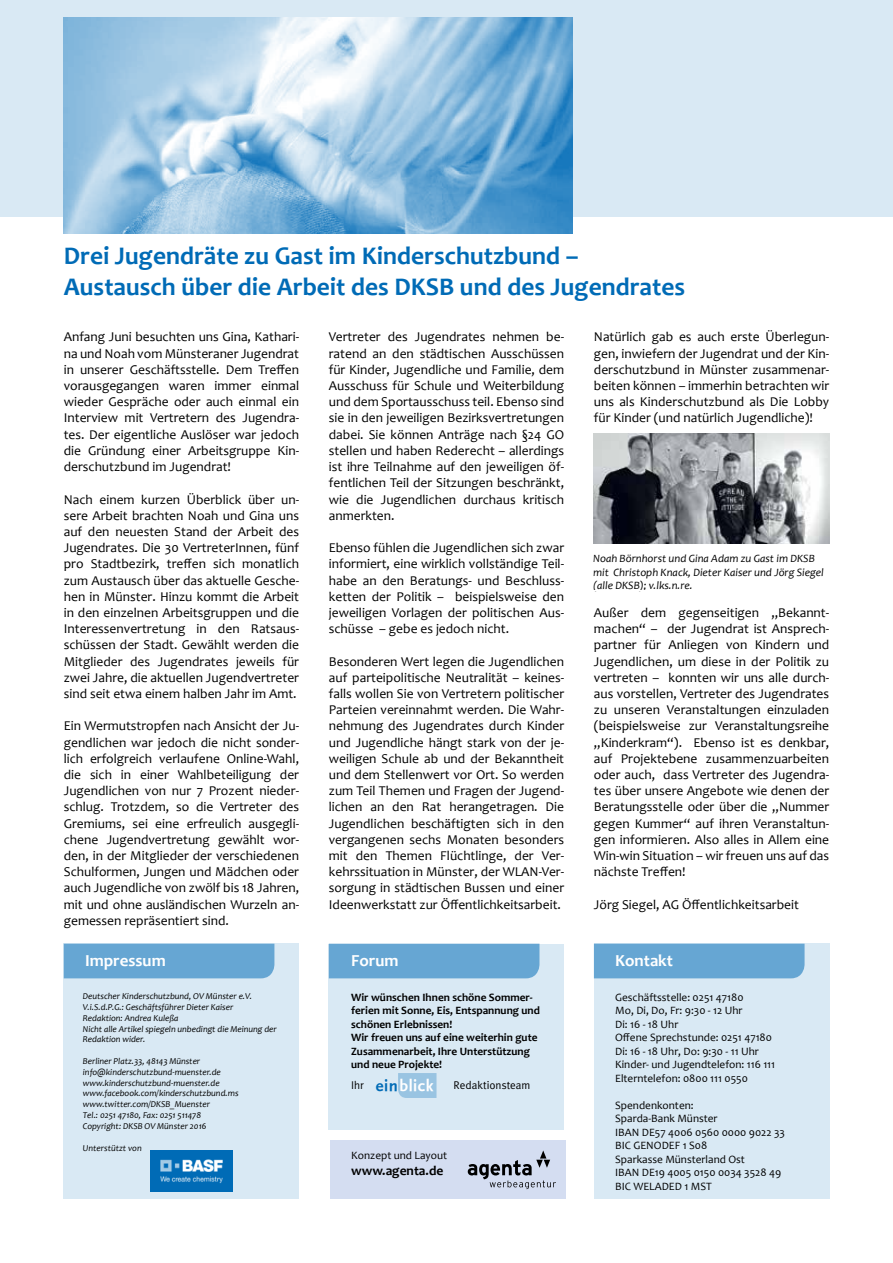
<style>
.page{position:relative;width:893px;height:1263px;background:#fff}
.page>*{position:absolute;margin:0;border:0;box-sizing:border-box;transform-origin:0 0}
.t1{font:700 25.5px/30.6px "Candara";color:#006bb6}
.t2{font:700 16.95px "Candara";color:#fff}
.t3{font:700 16.65px "Scala Sans";letter-spacing:.03em;color:#fff}
.t4{font:13.5px/16.2px "Candara";color:#000;text-align:justify}
.t5{font:700 13.5px "Candara";color:#000}
.t6{font:11.25px/13.5px "Candara";color:#000}
.t7{font:700 11.25px/13.5px "Candara";color:#000}
.t8{font:italic 11.25px/13.5px "Candara";color:#000}
.t9{font:11.25px "Meta";color:#000}
.t10{font:italic 9px/10.8px "Candara";color:#000}
.s1{color:#006bb6}
</style>
<div class="page">
<div style="left:0;top:0;width:893px;height:217px;background:#d9e9f4"></div>
<div style="left:64px;top:944px;width:235px;height:255px;background:#d9e9f4"></div>
<div style="left:594px;top:944px;width:235px;height:255px;background:#d9e9f4"></div>
<div style="left:329px;top:944px;width:235px;height:185px;background:#d9e9f4"></div>
<div style="left:330px;top:1141px;width:235px;height:58px;background:#d4ddf1"></div>
<div style="left:64px;top:944px;width:210px;height:34px;background:#66a6d3"></div>
<div style="left:329px;top:944px;width:210px;height:34px;background:#66a6d3"></div>
<div style="left:594px;top:944px;width:210px;height:34px;background:#66a6d3"></div>
<img style="left:150px;top:1150px;width:83px;height:41px">
<img style="left:64px;top:17px;width:509px;height:217px">
<img style="left:594px;top:434px;width:235px;height:110px">
<svg style="left:398px;top:1073px;width:38px;height:25px"></svg>
<svg style="left:468px;top:1150px;width:88px;height:39px"></svg>
<h1 class="t1" style="left:64px;top:240px;width:623px">Drei Jugendräte zu Gast im Kinderschutzbund –<br>Austausch über die Arbeit des DKSB und des Jugendrates</h1>
<p class="t4" style="left:329px;top:329px;width:237px">Vertreter des Jugendrates nehmen be&shy;ratend an den städtischen Ausschüssen für Kinder, Jugendliche und Familie, dem Ausschuss für Schule und Weiterbildung und dem Sportausschuss teil. Ebenso sind sie in den jeweiligen Bezirksvertretungen dabei. Sie können Anträge nach §24 GO stellen und haben Rederecht – allerdings ist ihre Teilnahme auf den jeweiligen öf&shy;fentlichen Teil der Sitzungen beschränkt, wie die Jugendlichen durchaus kritisch anmerkten.</p>
<p class="t4" style="left:329px;top:539px;width:237px">Ebenso fühlen die Jugendlichen sich zwar informiert, eine wirklich vollständige Teil&shy;habe an den Beratungs- und Beschluss&shy;ketten der Politik – beispielsweise den jeweiligen Vorlagen der politischen Aus&shy;schüsse – gebe es jedoch nicht.</p>
<p class="t4" style="left:329px;top:653px;width:237px">Besonderen Wert legen die Jugendlichen auf parteipolitische Neutralität – keines&shy;falls wollen Sie von Vertretern politischer Parteien vereinnahmt werden. Die Wahr&shy;nehmung des Jugendrates durch Kinder und Jugendliche hängt stark von der je&shy;weiligen Schule ab und der Bekanntheit und dem Stellenwert vor Ort. So werden zum Teil Themen und Fragen der Jugend&shy;lichen an den Rat herangetragen. Die Jugendlichen beschäftigten sich in den vergangenen sechs Monaten besonders mit den Themen Flüchtlinge, der Ver&shy;kehrssituation in Münster, der WLAN-Ver&shy;sorgung in städtischen Bussen und einer Ideenwerkstatt zur Öffentlichkeitsarbeit.</p>
<p class="t4" style="left:594px;top:329px;width:237px">Natürlich gab es auch erste Überlegun&shy;gen, inwiefern der Jugendrat und der Kin&shy;derschutzbund in Münster zusammenar&shy;beiten können – immerhin betrachten wir uns als Kinderschutzbund als Die Lobby für Kinder (und natürlich Jugendliche)!</p>
<p class="t4" style="left:64px;top:329px;width:237px">Anfang Juni besuchten uns Gina, Kathari&shy;na und Noah vom Münsteraner Jugendrat in unserer Geschäftsstelle. Dem Treffen vorausgegangen waren immer einmal wieder Gespräche oder auch einmal ein Interview mit Vertretern des Jugendra&shy;tes. Der eigentliche Auslöser war jedoch die Gründung einer Arbeitsgruppe Kin&shy;derschutzbund im Jugendrat!</p>
<p class="t4" style="left:64px;top:491px;width:237px">Nach einem kurzen Überblick über un&shy;sere Arbeit brachten Noah und Gina uns auf den neuesten Stand der Arbeit des Jugendrates. Die 30 VertreterInnen, fünf pro Stadtbezirk, treffen sich monatlich zum Austausch über das aktuelle Gesche&shy;hen in Münster. Hinzu kommt die Arbeit in den einzelnen Arbeitsgruppen und die Interessenvertretung in den Ratsaus&shy;schüssen der Stadt. Gewählt werden die Mitglieder des Jugendrates jeweils für zwei Jahre, die aktuellen Jugendvertreter sind seit etwa einem halben Jahr im Amt.</p>
<p class="t4" style="left:64px;top:718px;width:237px">Ein Wermutstropfen nach Ansicht der Ju&shy;gendlichen war jedoch die nicht sonder&shy;lich erfolgreich verlaufene Online-Wahl, die sich in einer Wahlbeteiligung der Jugendlichen von nur 7 Prozent nieder&shy;schlug. Trotzdem, so die Vertreter des Gremiums, sei eine erfreulich ausgegli&shy;chene Jugendvertretung gewählt wor&shy;den, in der Mitglieder der verschiedenen Schulformen, Jungen und Mädchen oder auch Jugendliche von zwölf bis 18 Jahren, mit und ohne ausländischen Wurzeln an&shy;gemessen repräsentiert sind.</p>
<p class="t8" style="left:593px;top:552px;width:232px">Noah Börnhorst und Gina Adam zu Gast im DKSB mit Christoph Knack, Dieter Kaiser und Jörg Siegel (alle DKSB); v.lks.n.re.</p>
<p class="t4" style="left:594px;top:604px;width:237px">Außer dem gegenseitigen „Bekannt&shy;machen“ – der Jugendrat ist Ansprech&shy;partner für Anliegen von Kindern und Jugendlichen, um diese in der Politik zu vertreten – konnten wir uns alle durch&shy;aus vorstellen, Vertreter des Jugendrates zu unseren Veranstaltungen einzuladen (beispielsweise zur Veranstaltungsreihe „Kinderkram“). Ebenso ist es denkbar, auf Projektebene zusammenzuarbeiten oder auch, dass Vertreter des Jugendra&shy;tes über unsere Angebote wie denen der Beratungsstelle oder über die „Nummer gegen Kummer“ auf ihren Veranstaltun&shy;gen informieren. Also alles in Allem eine Win-win Situation – wir freuen uns auf das nächste Treffen!</p>
<p class="t4" style="left:594px;top:896px;width:207px">Jörg Siegel, AG Öffentlichkeitsarbeit</p>
<p class="t2" style="left:85px;top:949px;width:82px">Impressum</p>
<p class="t2" style="left:351px;top:949px;width:49px">Forum</p>
<p class="t2" style="left:615px;top:949px;width:59px">Kontakt</p>
<p class="t10" style="left:83px;top:991px;width:195px">Deutscher Kinderschutzbund, OV Münster e.V.<br>V.i.S.d.P.G.: Geschäftsführer Dieter Kaiser<br>Redaktion: Andrea Kuleßa<br>Nicht alle Artikel spiegeln unbedingt die Meinung der Redaktion wider.</p>
<p class="t10" style="left:83px;top:1055px;width:157px">Berliner Platz.33, 48143 Münster info@kinderschutzbund-muenster.de www.kinderschutzbund-muenster.de www.facebook.com/kinderschutzbund.ms www.twitter.com/DKSB_Muenster<br>Tel.: 0251 47180, Fax: 0251 511478<br>Copyright: DKSB OV Münster 2016</p>
<p class="t6" style="left:615px;top:990px;width:161px">Geschäftsstelle: 0251 47180<br>Mo, Di, Do, Fr: 9:30 - 12 Uhr<br>Di: 16 - 18 Uhr<br>Offene Sprechstunde: 0251 47180<br>Di: 16 - 18 Uhr, Do: 9:30 - 11 Uhr<br>Kinder- und Jugendtelefon: 116 111<br>Elterntelefon: 0800 111 0550</p>
<p class="t6" style="left:615px;top:1098px;width:171px">Spendenkonten:<br>Sparda-Bank Münster<br>IBAN DE57 4006 0560 0000 9022 33<br>BIC GENODEF 1 S08<br>Sparkasse Münsterland Ost<br>IBAN DE19 4005 0150 0034 3528 49<br>BIC WELADED 1 MST</p>
<p class="t7" style="left:351px;top:990px;width:190px">Wir wünschen Ihnen schöne Sommer&shy;ferien mit Sonne, Eis, Entspannung und schönen Erlebnissen!<br>Wir freuen uns auf eine weiterhin gute<br>Zusammenarbeit, Ihre Unterstützung und neue Projekte!</p>
<p class="t9" style="left:351px;top:1079px;width:14px">Ihr</p>
<p class="t9" style="left:454px;top:1079px;width:78px">Redaktionsteam</p>
<p class="t3" style="left:376px;top:1076px;width:59px"><span class="s1">ein</span>blick</p>
<p class="t10" style="left:83px;top:1142px;width:60px">Unterstützt von</p>
<p class="t6" style="left:351px;top:1148px;width:98px">Konzept und Layout</p>
<p class="t5" style="left:351px;top:1162px;width:94px">www.agenta.de</p>
</div>
